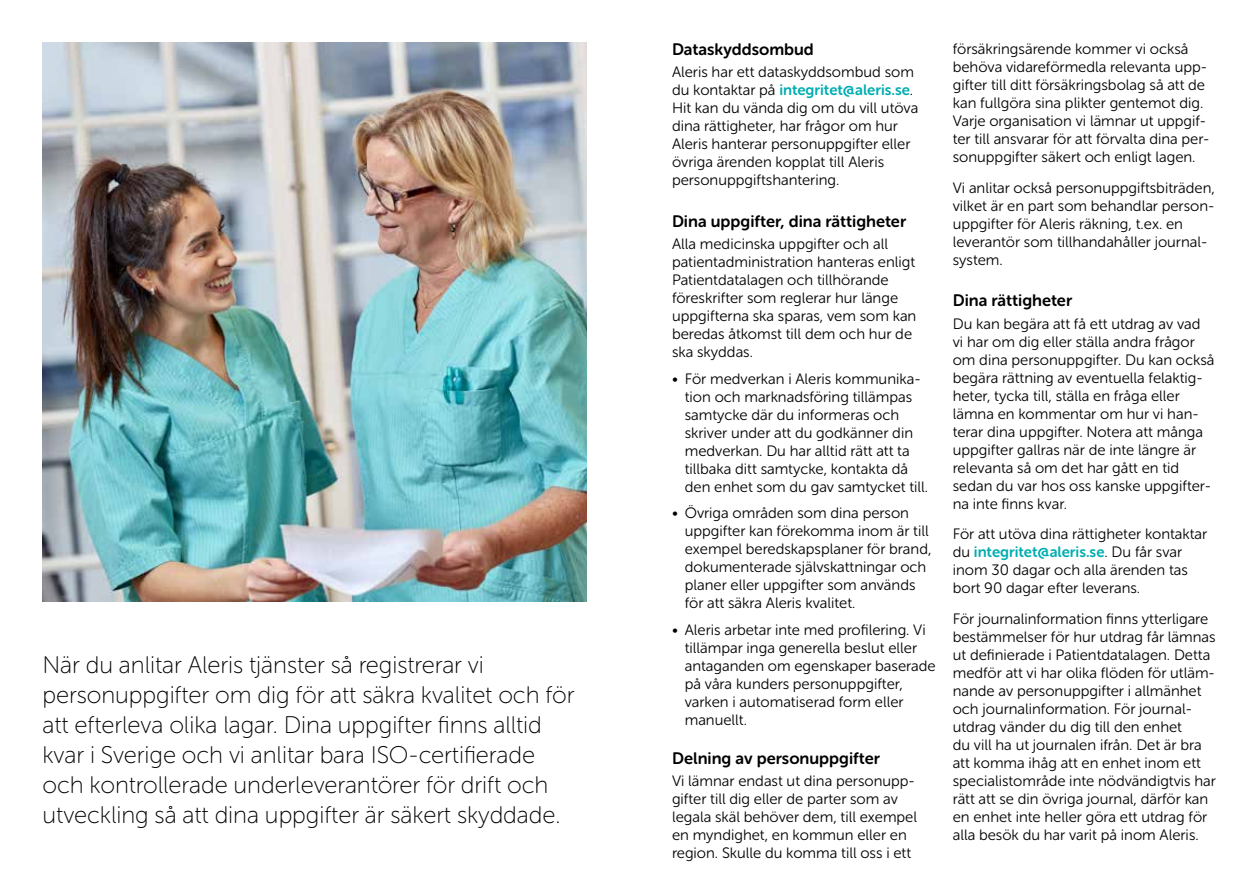
<style>
.page{position:relative;width:1259px;height:893px;background:#fff}
.page>*{position:absolute;margin:0;border:0;box-sizing:border-box;transform-origin:0 0}
.t1{font:24px/30px "Museo Sans Rounded 100";letter-spacing:-.005em;color:#000}
.t2{font:16.5px "Museo Sans Rounded 700";color:#000}
.t3{font:15px/18px "Museo Sans Rounded 300";color:#000}
.t4{font:15px "Museo Sans Rounded 700";color:#00adb1}
.s1{font-family:"Museo Sans Rounded 300";color:#000}
</style>
<div class="page">
<img style="left:43px;top:43px;width:544px;height:559px">
<p class="t1" style="left:43px;top:650px;width:533px">När du anlitar Aleris tjänster så registrerar vi personuppgifter om dig för att säkra kvalitet och för att efterleva olika lagar. Dina uppgifter finns alltid kvar i Sverige och vi anlitar bara ISO-certifierade och kontrollerade underleverantörer för drift och utveckling så att dina uppgifter är säkert skyddade.</p>
<p class="t2" style="left:672px;top:40px;width:143px">Dataskyddsombud</p>
<p class="t3" style="left:672px;top:63px;width:243px">Aleris har ett dataskyddsombud som</p>
<p class="t4" style="left:672px;top:82px;width:243px"><span class="s1">du kontaktar på</span> integritet@aleris.se<span class="s1">.</span></p>
<p class="t3" style="left:672px;top:99px;width:248px">Hit kan du vända dig om du vill utöva dina rättigheter, har frågor om hur Aleris hanterar personuppgifter eller övriga ärenden kopplat till Aleris personuppgiftshantering.</p>
<p class="t2" style="left:672px;top:212px;width:236px">Dina uppgifter, dina rättigheter</p>
<p class="t3" style="left:672px;top:235px;width:246px">Alla medicinska uppgifter och all patientadministration hanteras enligt<br>Patientdatalagen och tillhörande föreskrifter som reglerar hur länge uppgifterna ska sparas, vem som kan beredas åtkomst till dem och hur de ska skyddas.</p>
<p class="t3" style="left:685px;top:370px;width:245px;text-indent:-13px">• För medverkan i Aleris kommunika&shy;tion och marknadsföring tillämpas samtycke där du informeras och skriver under att du godkänner din medverkan. Du har alltid rätt att ta tillbaka ditt samtycke, kontakta då den enhet som du gav samtycket till.</p>
<p class="t3" style="left:685px;top:504px;width:248px;text-indent:-13px">• Övriga områden som dina person uppgifter kan förekomma inom är till exempel beredskapsplaner för brand, dokumenterade självskattningar och planer eller uppgifter som används för att säkra Aleris kvalitet.</p>
<p class="t3" style="left:685px;top:621px;width:252px;text-indent:-13px">• Aleris arbetar inte med profilering. Vi tillämpar inga generella beslut eller antaganden om egenskaper baserade på våra kunders personuppgifter, varken i automatiserad form eller manuellt.</p>
<p class="t2" style="left:672px;top:749px;width:209px">Delning av personuppgifter</p>
<p class="t3" style="left:672px;top:772px;width:247px">Vi lämnar endast ut dina personupp&shy;gifter till dig eller de parter som av legala skäl behöver dem, till exempel en myndighet, en kommun eller en region. Skulle du komma till oss i ett</p>
<p class="t3" style="left:952px;top:40px;width:258px">försäkringsärende kommer vi också behöva vidareförmedla relevanta upp&shy;gifter till ditt försäkringsbolag så att de kan fullgöra sina plikter gentemot dig.<br>Varje organisation vi lämnar ut uppgif&shy;ter till ansvarar för att förvalta dina per&shy;sonuppgifter säkert och enligt lagen.</p>
<p class="t3" style="left:952px;top:178px;width:264px">Vi anlitar också personuppgiftsbiträden, vilket är en part som behandlar person&shy;uppgifter för Aleris räkning, t.ex. en leverantör som tillhandahåller journal&shy;system.</p>
<p class="t2" style="left:952px;top:291px;width:121px">Dina rättigheter</p>
<p class="t3" style="left:952px;top:315px;width:263px">Du kan begära att få ett utdrag av vad vi har om dig eller ställa andra frågor om dina personuppgifter. Du kan också begära rättning av eventuella felaktig&shy;heter, tycka till, ställa en fråga eller lämna en kommentar om hur vi han&shy;terar dina uppgifter. Notera att många uppgifter gallras när de inte längre är relevanta så om det har gått en tid sedan du var hos oss kanske uppgifter&shy;na inte finns kvar.</p>
<p class="t3" style="left:952px;top:525px;width:256px">För att utöva dina rättigheter kontaktar</p>
<p class="t4" style="left:952px;top:544px;width:231px"><span class="s1">du</span> integritet@aleris.se<span class="s1">. Du får svar</span></p>
<p class="t3" style="left:952px;top:561px;width:237px">inom 30 dagar och alla ärenden tas bort 90 dagar efter leverans.</p>
<p class="t3" style="left:952px;top:610px;width:265px">För journalinformation finns ytterligare bestämmelser för hur utdrag får lämnas ut definierade i Patientdatalagen. Detta medför att vi har olika flöden för utläm&shy;nande av personuppgifter i allmänhet och journalinformation. För journal&shy;utdrag vänder du dig till den enhet<br>du vill ha ut journalen ifrån. Det är bra att komma ihåg att en enhet inom ett specialistområde inte nödvändigtvis har rätt att se din övriga journal, därför kan en enhet inte heller göra ett utdrag för alla besök du har varit på inom Aleris.</p>
</div>
